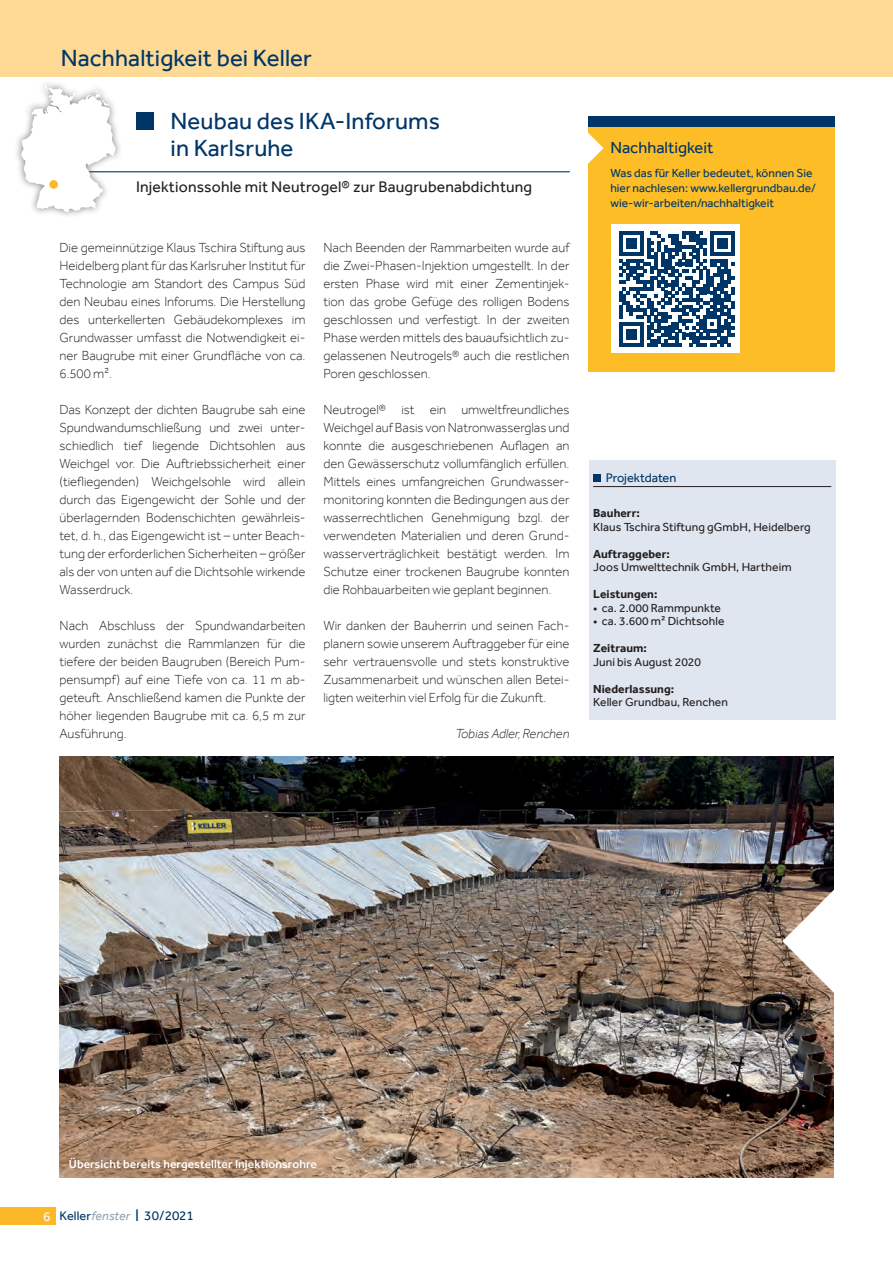
<style>
.page{position:relative;width:893px;height:1263px;background:#fff}
.page>*{position:absolute;margin:0;border:0;box-sizing:border-box;transform-origin:0 0}
.t1{font:24px/27px "Effra";letter-spacing:.005em;color:#003667}
.t2{font:16.5px "Effra";color:#003667}
.t3{font:15.75px "Effra";letter-spacing:.01em;color:#231f20}
.t4{font:300 13.5px/18px "Effra";color:#231f20;text-align:justify}
.t5{font:italic 300 13.5px "Effra";color:#231f20}
.t6{font:italic 12.75px "Effra";letter-spacing:.01em;color:#93a2ae}
.t7{font:12.75px "Effra";color:#003667}
.t8{font:12px "Effra";letter-spacing:.005em;color:#231f20}
.t9{font:12px/15px "Effra";color:#003667}
.t10{font:700 12px "Effra";letter-spacing:.005em;color:#231f20}
.t11{font:500 12px "Effra";letter-spacing:.005em;color:#fff}
.s1{font-style:normal;font-size:13.5px;color:#fff}
.s2{font-style:normal;color:#003667}
.s3{font-style:normal;font-size:17.4px;color:#003667}
.s4{font-style:normal;font-size:13.5px;color:#003667}
</style>
<div class="page">
<hr style="left:80px;top:171px;width:490px;height:1px;background:#003667">
<div style="left:136px;top:112px;width:17px;height:17px;background:#003667"></div>
<div style="left:14px;top:78px;width:109px;height:141px;background:#231f20;opacity:.55"></div>
<svg style="left:21px;top:85px;width:95px;height:127px"></svg>
<div style="left:49px;top:180px;width:9px;height:9px;background:#fcb828;border-radius:50%"></div>
<div style="left:0;top:0;width:893px;height:77px;background:#feda95"></div>
<div style="left:589px;top:461px;width:247px;height:259px;background:#e0e6ef"></div>
<hr style="left:593px;top:486px;width:238px;height:1px;background:#231f20">
<div style="left:593px;top:474px;width:8px;height:8px;background:#003667"></div>
<img style="left:60px;top:757px;width:773px;height:421px">
<div style="left:55px;top:1144px;width:276px;height:41px;background:#231f20;opacity:.58"></div>
<svg style="left:781px;top:877px;width:53px;height:128px"></svg>
<div style="left:588px;top:117px;width:246px;height:255px;background:#fdbd26"></div>
<div style="left:588px;top:117px;width:246px;height:10px;background:#003667"></div>
<svg style="left:588px;top:132px;width:16px;height:32px"></svg>
<div style="left:611px;top:224px;width:129px;height:129px;background:#fff"></div>
<svg style="left:619px;top:231px;width:116px;height:116px"></svg>
<div style="left:0;top:1208px;width:55px;height:17px;background:#fcb828"></div>
<h1 class="t1" style="left:61px;top:44px;width:253px">Nachhaltigkeit bei Keller</h1>
<h1 class="t1" style="left:171px;top:107px;width:271px">Neubau des IKA-Inforums in Karlsruhe</h1>
<p class="t3" style="left:136px;top:177px;width:398px">Injektionssohle mit Neutrogel® zur Baugrubenabdichtung</p>
<p class="t4" style="left:60px;top:238px;width:247px">Die gemeinnützige Klaus Tschira Stiftung aus Heidelberg plant für das Karlsruher Institut für Technologie am Standort des Campus Süd den Neubau eines Inforums. Die Herstellung des unterkellerten Gebäudekomplexes im Grundwasser umfasst die Notwendigkeit ei&shy;ner Baugrube mit einer Grundfläche von ca.<br>6.500 m².</p>
<p class="t4" style="left:60px;top:400px;width:247px">Das Konzept der dichten Baugrube sah eine Spundwandumschließung und zwei unter&shy;schiedlich tief liegende Dichtsohlen aus Weichgel vor. Die Auftriebssicherheit einer (tiefliegenden) Weichgelsohle wird allein durch das Eigengewicht der Sohle und der überlagernden Bodenschichten gewährleis&shy;tet, d. h., das Eigengewicht ist – unter Beach&shy;tung der erforderlichen Sicherheiten – größer als der von unten auf die Dichtsohle wirkende Wasserdruck.</p>
<p class="t4" style="left:60px;top:616px;width:247px">Nach Abschluss der Spundwandarbeiten wurden zunächst die Rammlanzen für die tiefere der beiden Baugruben (Bereich Pum&shy;pensumpf) auf eine Tiefe von ca. 11 m ab&shy;geteuft. Anschließend kamen die Punkte der höher liegenden Baugrube mit ca. 6,5 m zur Ausführung.</p>
<p class="t4" style="left:323px;top:238px;width:247px">Nach Beenden der Rammarbeiten wurde auf die Zwei-Phasen-Injektion umgestellt. In der ersten Phase wird mit einer Zementinjek&shy;tion das grobe Gefüge des rolligen Bodens geschlossen und verfestigt. In der zweiten Phase werden mittels des bauaufsichtlich zu&shy;gelassenen Neutrogels® auch die restlichen Poren geschlossen.</p>
<p class="t4" style="left:323px;top:400px;width:247px">Neutrogel® ist ein umweltfreundliches Weichgel auf Basis von Natronwasserglas und konnte die ausgeschriebenen Auflagen an den Gewässerschutz vollumfänglich erfüllen.<br>Mittels eines umfangreichen Grundwasser&shy;monitoring konnten die Bedingungen aus der wasserrechtlichen Genehmigung bzgl. der verwendeten Materialien und deren Grund&shy;wasserverträglichkeit bestätigt werden. Im Schutze einer trockenen Baugrube konnten die Rohbauarbeiten wie geplant beginnen.</p>
<p class="t4" style="left:323px;top:616px;width:247px">Wir danken der Bauherrin und seinen Fach&shy;planern sowie unserem Auftraggeber für eine sehr vertrauensvolle und stets konstruktive Zusammenarbeit und wünschen allen Betei&shy;ligten weiterhin viel Erfolg für die Zukunft.</p>
<p class="t5" style="left:455px;top:725px;width:115px">Tobias Adler, Renchen</p>
<p class="t2" style="left:610px;top:138px;width:104px">Nachhaltigkeit</p>
<p class="t9" style="left:610px;top:165px;width:207px">Was das für Keller bedeutet, können Sie hier nachlesen: www.kellergrundbau.de/ wie-wir-arbeiten/nachhaltigkeit</p>
<p class="t7" style="left:606px;top:470px;width:72px">Projektdaten</p>
<p class="t10" style="left:593px;top:506px;width:48px">Bauherr:</p>
<p class="t8" style="left:593px;top:520px;width:219px">Klaus Tschira Stiftung gGmbH, Heidelberg</p>
<p class="t10" style="left:593px;top:547px;width:78px">Auftraggeber:</p>
<p class="t8" style="left:593px;top:560px;width:200px">Joos Umwelttechnik GmbH, Hartheim</p>
<p class="t10" style="left:593px;top:587px;width:66px">Leistungen:</p>
<p class="t8" style="left:593px;top:601px;width:129px">• ca. 2.000 Rammpunkte</p>
<p class="t8" style="left:593px;top:614px;width:133px">• ca. 3.600 m² Dichtsohle</p>
<p class="t10" style="left:593px;top:641px;width:55px">Zeitraum:</p>
<p class="t8" style="left:593px;top:655px;width:109px">Juni bis August 2020</p>
<p class="t10" style="left:593px;top:682px;width:83px">Niederlassung:</p>
<p class="t8" style="left:593px;top:695px;width:136px">Keller Grundbau, Renchen</p>
<p class="t11" style="left:69px;top:1157px;width:250px">Übersicht bereits hergestellter Injektionsrohre</p>
<p class="t6" style="left:43px;top:1208px;width:152px"><span class="s1">6</span> <span class="s2">Keller</span>fenster <span class="s3">l</span> <span class="s4">30/2021</span></p>
</div>
